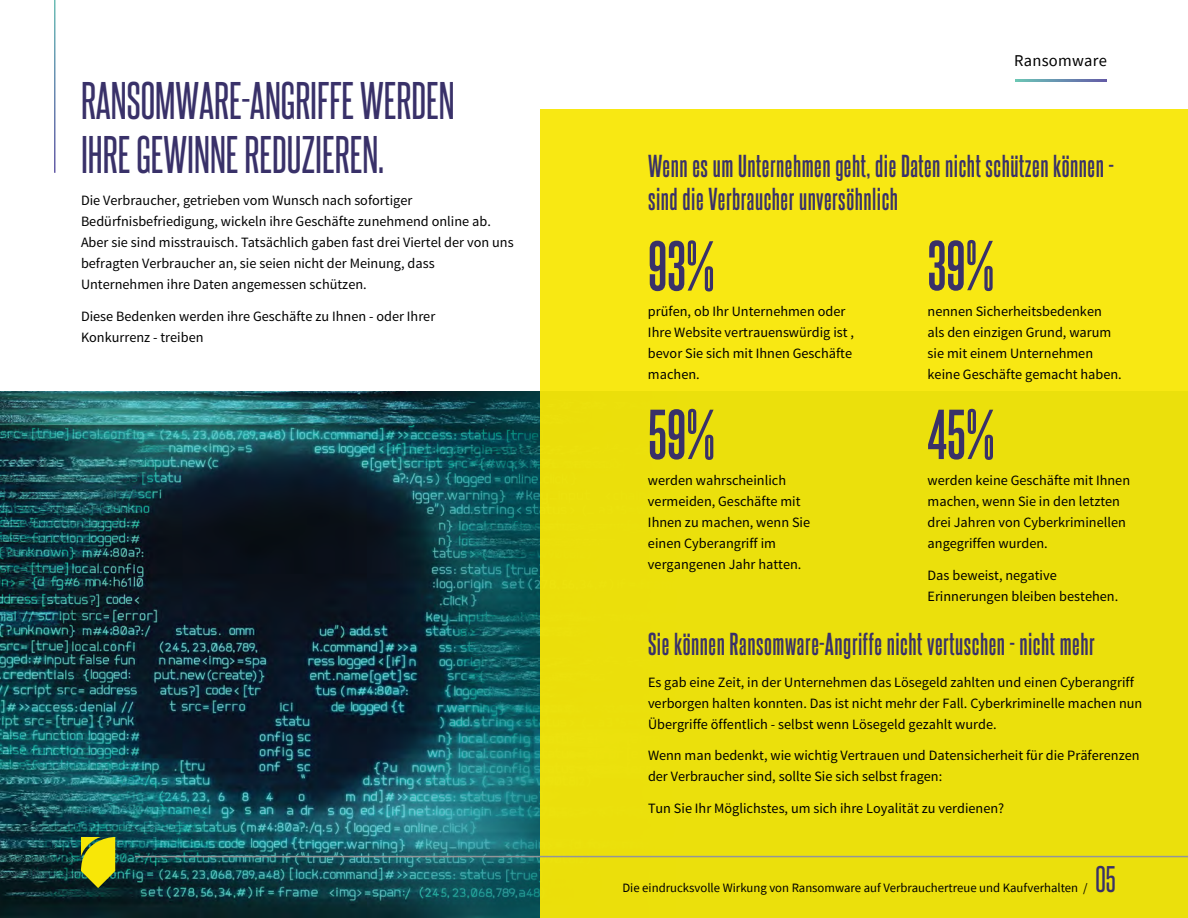
<style>
.page{position:relative;width:1188px;height:918px;background:#fff}
.page>*{position:absolute;margin:0;border:0;box-sizing:border-box;transform-origin:0 0}
.t1{font:700 60px "Steelfish Rg";color:#393169}
.t2{font:45px/54px "Steelfish Rg";color:#393169}
.t3{font:31.5px "Steelfish Rg";color:#393169}
.t4{font:700 27px/32.4px "Steelfish Rg";letter-spacing:.02em;color:#393169}
.t5{font:16.5px "Source Sans Pro";letter-spacing:.02em;color:#000}
.t6{font:14.25px/21px "Source Sans Pro";color:#000}
.t7{font:12.75px "Source Sans Pro";color:#000}
</style>
<div class="page">
<img style="left:0;top:392px;width:540px;height:526px">
<div style="left:540px;top:109px;width:648px;height:809px;background:linear-gradient(to right,#efe20e,#efe30f)"></div>
<svg style="left:81px;top:837px;width:34px;height:51px;background:#c2bd11"></svg>
<hr style="left:135px;top:856px;width:1053px;height:1px;background:#939598">
<svg style="left:1016px;top:80px;width:91px;height:2px"></svg>
<h2 class="t2" style="left:81px;top:73px;width:375px">RANSOMWARE-ANGRIFFE WERDEN<br>IHRE GEWINNE REDUZIEREN.</h2>
<p class="t6" style="left:81px;top:190px;width:434px">Die Verbraucher, getrieben vom Wunsch nach sofortiger Bedürfnisbefriedigung, wickeln ihre Geschäfte zunehmend online ab.<br>Aber sie sind misstrauisch. Tatsächlich gaben fast drei Viertel der von uns befragten Verbraucher an, sie seien nicht der Meinung, dass Unternehmen ihre Daten angemessen schützen.</p>
<p class="t6" style="left:81px;top:306px;width:356px">Diese Bedenken werden ihre Geschäfte zu Ihnen - oder Ihrer<br>Konkurrenz - treiben</p>
<p class="t5" style="left:1014px;top:50px;width:94px">Ransomware</p>
<h3 class="t4" style="left:648px;top:150px;width:467px">Wenn es um Unternehmen geht, die Daten nicht schützen können - sind die Verbraucher unversöhnlich</h3>
<h1 class="t1" style="left:648px;top:229px;width:68px">93%</h1>
<p class="t6" style="left:648px;top:301px;width:208px">prüfen, ob Ihr Unternehmen oder<br>Ihre Website vertrauenswürdig ist , bevor Sie sich mit Ihnen Geschäfte machen.</p>
<h1 class="t1" style="left:648px;top:398px;width:69px">59%</h1>
<p class="t6" style="left:648px;top:470px;width:164px">werden wahrscheinlich vermeiden, Geschäfte mit<br>Ihnen zu machen, wenn Sie einen Cyberangriff im vergangenen Jahr hatten.</p>
<h1 class="t1" style="left:928px;top:229px;width:68px">39%</h1>
<p class="t6" style="left:928px;top:301px;width:196px">nennen Sicherheitsbedenken als den einzigen Grund, warum sie mit einem Unternehmen keine Geschäfte gemacht haben.</p>
<h1 class="t1" style="left:928px;top:398px;width:69px">45%</h1>
<p class="t6" style="left:928px;top:470px;width:204px">werden keine Geschäfte mit Ihnen machen, wenn Sie in den letzten drei Jahren von Cyberkriminellen angegriffen wurden.</p>
<p class="t6" style="left:928px;top:565px;width:192px">Das beweist, negative<br>Erinnerungen bleiben bestehen.</p>
<h3 class="t4" style="left:648px;top:627px;width:448px">Sie können Ransomware-Angriffe nicht vertuschen - nicht mehr</h3>
<p class="t6" style="left:648px;top:672px;width:496px">Es gab eine Zeit, in der Unternehmen das Lösegeld zahlten und einen Cyberangriff verborgen halten konnten. Das ist nicht mehr der Fall. Cyberkriminelle machen nun<br>Übergriffe öffentlich - selbst wenn Lösegeld gezahlt wurde.</p>
<p class="t6" style="left:648px;top:745px;width:493px">Wenn man bedenkt, wie wichtig Vertrauen und Datensicherheit für die Präferenzen der Verbraucher sind, sollte Sie sich selbst fragen:</p>
<p class="t6" style="left:648px;top:798px;width:358px">Tun Sie Ihr Möglichstes, um sich ihre Loyalität zu verdienen?</p>
<p class="t7" style="left:622px;top:880px;width:467px">Die eindrucksvolle Wirkung von Ransomware auf Verbrauchertreue und Kaufverhalten /</p>
<h3 class="t3" style="left:1095px;top:860px;width:22px">05</h3>
</div>
